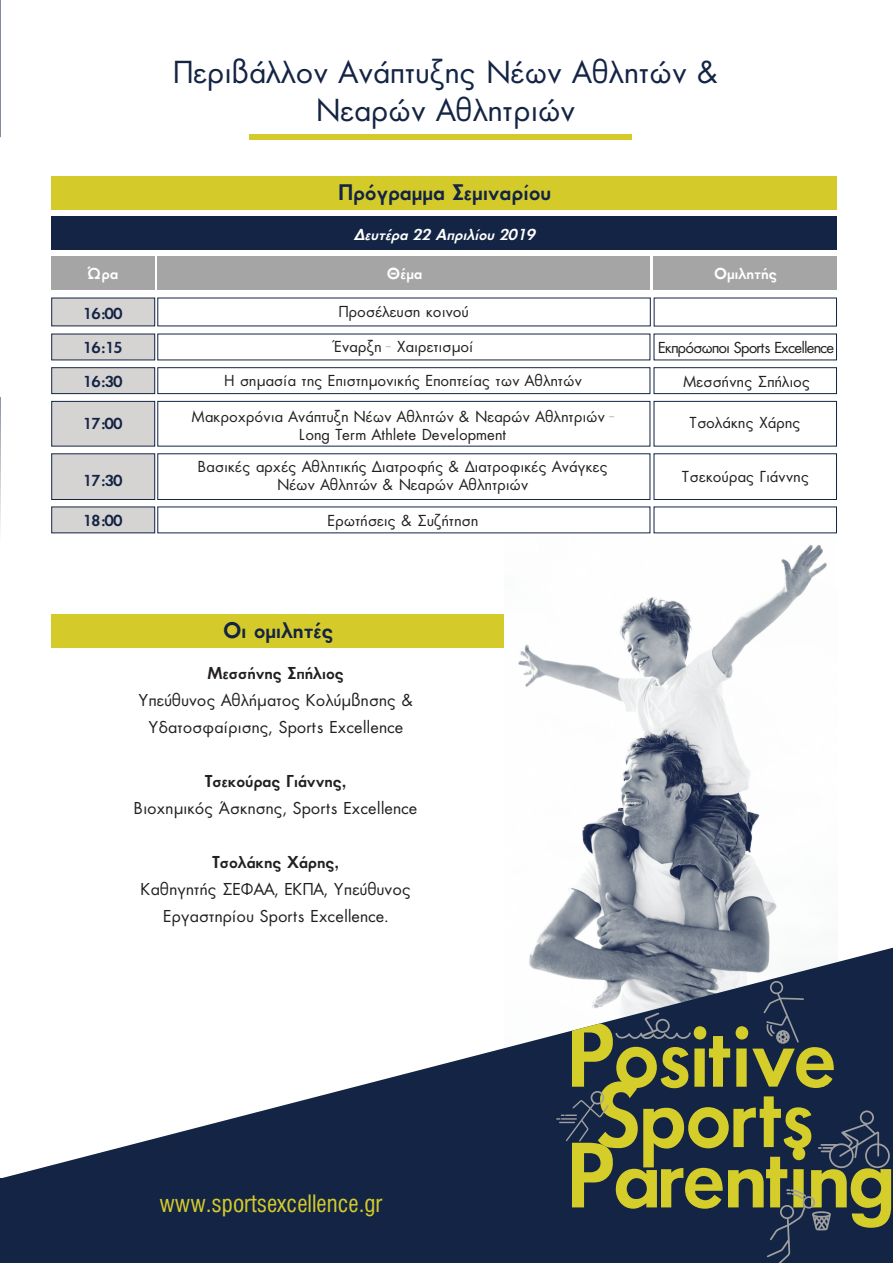
<style>
.page{position:relative;width:893px;height:1263px;background:#fff}
.page>*{position:absolute;margin:0;border:0;box-sizing:border-box;transform-origin:0 0}
.t1{font:36px/37.5px "UB Future";color:#132444;text-align:center}
.t2{font:25.5px "UB Future Bold";color:#132444}
.t3{font:24px "UB Helvetica Cond";color:#d4cb2b}
.t4{font:19.5px/27px "UB Future";color:#231f20;text-align:center}
.t5{font:19.5px "UB Future Bold";color:#231f20}
.t6{font:18px/18px "UB Future";color:#231f20;text-align:center}
.t7{font:18px "UB Future Bold";color:#132444}
.t8{font:18px "UB Future";letter-spacing:-.05em;color:#231f20}
.t9{font:italic 18px "UB Future Bold";color:#fff}
.t10{font:18px "UB Future Bold";color:#fff}
.s1{font-family:"ADAYWITHOUTSUN"}
</style>
<div class="page">
<img style="left:518px;top:545px;width:309px;height:402px">
<div style="left:250px;top:134px;width:382px;height:5px;background:#d4cb2b"></div>
<div style="left:51px;top:176px;width:786px;height:34px;background:#d4cb2b"></div>
<div style="left:51px;top:614px;width:453px;height:34px;background:#d4cb2b"></div>
<div style="left:51px;top:216px;width:786px;height:34px;background:#132444"></div>
<div style="left:51px;top:256px;width:104px;height:33px;background:#a4a5a4"></div>
<div style="left:157px;top:256px;width:493px;height:33px;background:#a4a5a4"></div>
<div style="left:654px;top:256px;width:183px;height:33px;background:#a4a5a4"></div>
<div style="left:52px;top:298px;width:102px;height:28px;background:#d6d4d3"></div>
<div style="left:52px;top:334px;width:102px;height:26px;background:#d6d4d3"></div>
<div style="left:52px;top:368px;width:102px;height:25px;background:#d6d4d3"></div>
<div style="left:51px;top:367px;width:104px;height:27px;border:1px solid #132444"></div>
<div style="left:157px;top:367px;width:493px;height:27px;border:1px solid #132444"></div>
<div style="left:654px;top:367px;width:183px;height:27px;border:1px solid #132444"></div>
<div style="left:52px;top:402px;width:102px;height:44px;background:#d6d4d3"></div>
<div style="left:51px;top:401px;width:104px;height:45px;border:1px solid #132444"></div>
<div style="left:157px;top:401px;width:493px;height:45px;border:1px solid #132444"></div>
<div style="left:654px;top:401px;width:183px;height:45px;border:1px solid #132444"></div>
<div style="left:52px;top:454px;width:102px;height:45px;background:#d6d4d3"></div>
<div style="left:51px;top:453px;width:104px;height:47px;border:1px solid #132444"></div>
<div style="left:157px;top:453px;width:493px;height:47px;border:1px solid #132444"></div>
<div style="left:654px;top:453px;width:183px;height:47px;border:1px solid #132444"></div>
<div style="left:52px;top:507px;width:102px;height:25px;background:#d6d4d3"></div>
<svg style="left:0;top:0;width:1px;height:531px"></svg>
<svg style="left:0;top:947px;width:893px;height:316px"></svg>
<svg style="left:556px;top:965px;width:335px;height:298px;background:#4e594d"></svg>
<h1 class="t1" style="left:171px;top:54px;width:548px">Περιβάλλον Ανάπτυξης Νέων Αθλητών &amp;<br>Νεαρών Αθλητριών</h1>
<h2 class="t2" style="left:337px;top:180px;width:214px">Πρόγραµµα Σεµιναρίου</h2>
<p class="t9" style="left:353px;top:226px;width:182px">∆ευτέρα 22 Απριλίου 2019</p>
<p class="t10" style="left:87px;top:264px;width:32px">Ώρα</p>
<p class="t10" style="left:387px;top:264px;width:36px">Θέµα</p>
<p class="t10" style="left:714px;top:264px;width:64px">Οµιλητής</p>
<p class="t7" style="left:83px;top:305px;width:41px">16:00</p>
<p class="t6" style="left:338px;top:302px;width:132px">Προσέλευση κοινού</p>
<p class="t7" style="left:83px;top:339px;width:41px">16:15</p>
<p class="t6" style="left:332px;top:338px;width:142px">Έναρξη <span class="s1">–</span> Χαιρετισµοί</p>
<p class="t8" style="left:658px;top:339px;width:178px">Εκπρόσωποι Sports Excellence</p>
<p class="t7" style="left:83px;top:372px;width:41px">16:30</p>
<p class="t6" style="left:224px;top:372px;width:359px">H σηµασία της Επιστηµονικής Εποπτείας των Αθλητών</p>
<p class="t6" style="left:682px;top:373px;width:129px">Μεσσήνης Σπήλιος</p>
<p class="t7" style="left:83px;top:414px;width:41px">17:00</p>
<p class="t6" style="left:190px;top:408px;width:425px">Μακροχρόνια Ανάπτυξη Νέων Αθλητών &amp; Νεαρών Αθλητριών <span class="s1">–</span></p>
<p class="t6" style="left:689px;top:413px;width:113px">Τσολάκης Χάρης</p>
<p class="t6" style="left:299px;top:426px;width:209px">Long Term Athlete Development</p>
<p class="t7" style="left:83px;top:471px;width:41px">17:30</p>
<p class="t6" style="left:681px;top:468px;width:129px">Τσεκούρας Γιάννης</p>
<p class="t6" style="left:197px;top:458px;width:411px">Βασικές αρχές Αθλητικής ∆ιατροφής &amp; ∆ιατροφικές Ανάγκες<br>Νέων Αθλητών &amp; Νεαρών Αθλητριών</p>
<p class="t7" style="left:83px;top:512px;width:41px">18:00</p>
<p class="t6" style="left:327px;top:511px;width:152px">Ερωτήσεις &amp; Συζήτηση</p>
<h2 class="t2" style="left:223px;top:618px;width:111px">Οι οµιλητές</h2>
<p class="t5" style="left:207px;top:663px;width:137px">Μεσσήνης Σπήλιος</p>
<p class="t4" style="left:137px;top:686px;width:277px">Υπεύθυνος Αθλήµατος Κολύµβησης &amp;<br>Υδατοσφαίρισης, Sports Excellence</p>
<p class="t5" style="left:205px;top:771px;width:142px">Τσεκούρας Γιάννης,</p>
<p class="t4" style="left:133px;top:794px;width:285px">Βιοχηµικός Άσκησης, Sports Excellence</p>
<p class="t5" style="left:212px;top:852px;width:127px">Τσολάκης Χάρης,</p>
<p class="t4" style="left:140px;top:875px;width:272px">Καθηγητής ΣΕΦΑΑ, ΕΚΠΑ, Υπεύθυνος<br>Εργαστηρίου Sports Excellence.</p>
<h3 class="t3" style="left:159px;top:1190px;width:224px">www.sportsexcellence.gr</h3>
</div>
